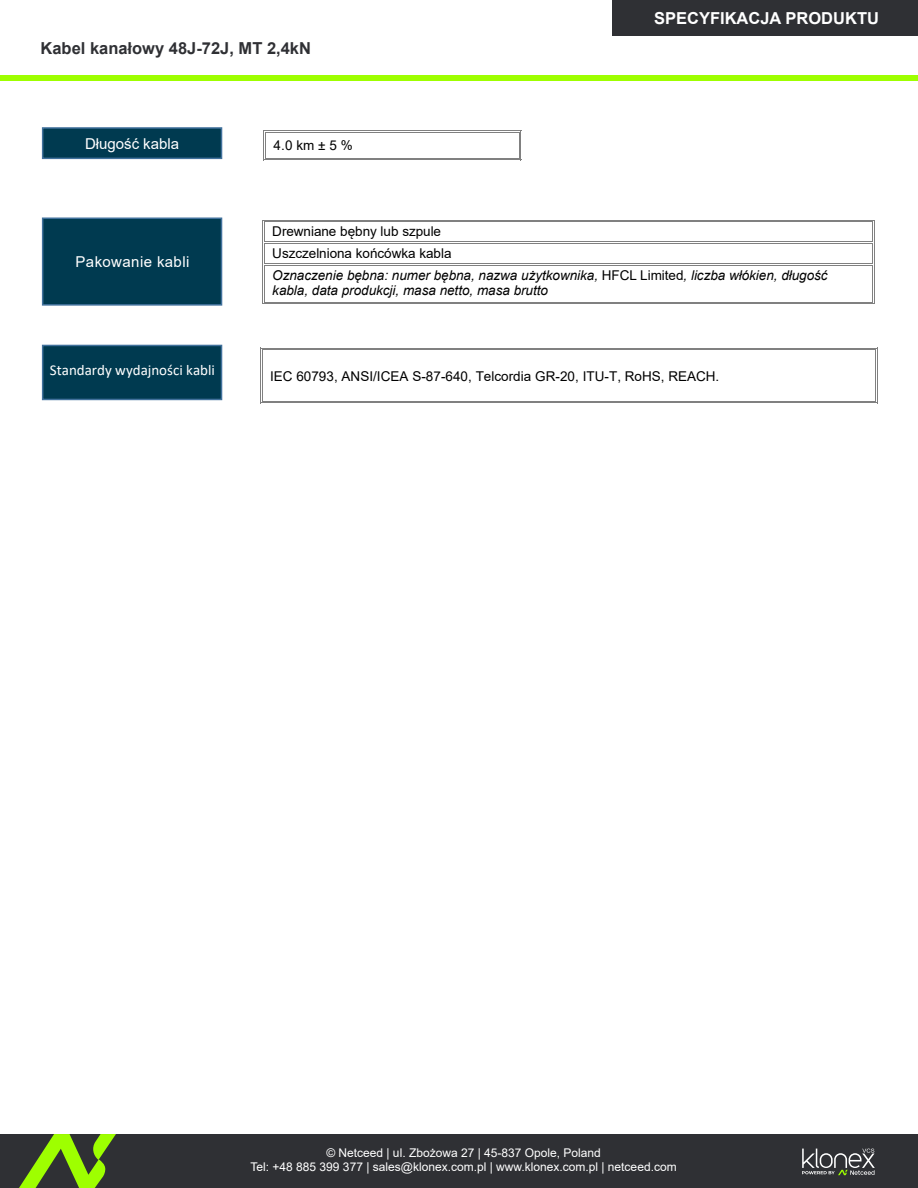
<style>
.page{position:relative;width:918px;height:1188px;background:#fff}
.page>*{position:absolute;margin:0;border:0;box-sizing:border-box;transform-origin:0 0}
.t1{font:700 16.5px "Arial";color:#2f3034}
.t2{font:700 16.5px "Arial";color:#fff}
.t3{font:15px "Calibri";color:#fff}
.t4{font:15px "Arial";letter-spacing:.025em;color:#fff}
.t5{font:15px "Arial";color:#fff}
.t6{font:italic 13.5px/21.8px "Arial";letter-spacing:-.005em;color:#000}
.t7{font:13.5px "Arial";color:#000}
.t8{font:12px/14.4px "Arial";color:#fff;text-align:center}
.s1{font-style:normal}
</style>
<div class="page">
<div style="left:612px;top:0;width:306px;height:36px;background:#2f3034"></div>
<div style="left:0;top:75px;width:918px;height:6px;background:#9eff00"></div>
<div style="left:0;top:1134px;width:918px;height:54px;background:#2f3034"></div>
<svg style="left:19px;top:1134px;width:97px;height:54px"></svg>
<svg style="left:802px;top:1149px;width:73px;height:26px"></svg>
<hr style="left:266px;top:130px;width:253px;height:1px;background:#808080">
<hr style="left:266px;top:132px;width:253px;height:1px;background:#808080">
<svg style="left:263px;top:130px;width:3px;height:31px"></svg>
<hr style="left:266px;top:160px;width:253px;height:1px;background:#808080">
<hr style="left:266px;top:158px;width:253px;height:1px;background:#808080">
<svg style="left:519px;top:130px;width:3px;height:31px"></svg>
<hr style="left:265px;top:220px;width:607px;height:1px;background:#808080">
<hr style="left:265px;top:221px;width:607px;height:1px;background:#808080">
<hr style="left:265px;top:242px;width:607px;height:1px;background:#808080">
<hr style="left:265px;top:243px;width:607px;height:1px;background:#808080">
<svg style="left:262px;top:220px;width:3px;height:46px"></svg>
<hr style="left:265px;top:263px;width:607px;height:1px;background:#808080">
<hr style="left:265px;top:265px;width:607px;height:1px;background:#808080">
<svg style="left:872px;top:220px;width:3px;height:46px"></svg>
<hr style="left:264px;top:266px;width:1px;height:36px;background:#808080">
<hr style="left:262px;top:266px;width:1px;height:36px;background:#808080">
<hr style="left:265px;top:303px;width:607px;height:1px;background:#808080">
<hr style="left:265px;top:302px;width:607px;height:1px;background:#808080">
<hr style="left:874px;top:266px;width:1px;height:36px;background:#808080">
<hr style="left:872px;top:266px;width:1px;height:36px;background:#808080">
<hr style="left:262px;top:348px;width:613px;height:1px;background:#808080">
<hr style="left:262px;top:349px;width:613px;height:1px;background:#808080">
<hr style="left:262px;top:350px;width:1px;height:51px;background:#808080">
<hr style="left:260px;top:350px;width:1px;height:51px;background:#808080">
<hr style="left:262px;top:403px;width:613px;height:1px;background:#808080">
<hr style="left:262px;top:401px;width:613px;height:1px;background:#808080">
<hr style="left:877px;top:350px;width:1px;height:51px;background:#808080">
<hr style="left:875px;top:350px;width:1px;height:51px;background:#808080">
<div style="left:42px;top:127px;width:180px;height:32px;background:#003a50;border:2px solid #41719c"></div>
<div style="left:42px;top:218px;width:180px;height:88px;background:#003a50;border:2px solid #41719c"></div>
<div style="left:42px;top:345px;width:180px;height:55px;background:#003a50;border:2px solid #41719c"></div>
<p class="t1" style="left:40px;top:42px;width:272px">Kabel kanałowy 48J-72J, MT 2,4kN</p>
<p class="t5" style="left:85px;top:138px;width:96px">Długość kabla</p>
<p class="t7" style="left:273px;top:141px;width:81px">4.0km±5%</p>
<p class="t2" style="left:654px;top:12px;width:226px">SPECYFIKACJA PRODUKTU</p>
<p class="t4" style="left:76px;top:256px;width:115px">Pakowanie kabli</p>
<p class="t3" style="left:50px;top:364px;width:167px">Standardy wydajności kabli</p>
<p class="t6" style="left:272px;top:222px;width:557px"><span class="s1">Drewniane bębny lub szpule<br>Uszczelniona końcówka kabla<br></span>Oznaczenie bębna: numer bębna, nazwa użytkownika, <span class="s1">HFCL Limited</span>, liczba włókien, długość</p>
<p class="t6" style="left:272px;top:280px;width:277px">kabla, data produkcji, masa netto, masa brutto</p>
<p class="t7" style="left:270px;top:371px;width:451px">IEC 60793, ANSI/ICEA S-87-640, Telcordia GR-20, ITU-T, RoHS, REACH.</p>
<p class="t8" style="left:251px;top:1146px;width:428px">© Netceed | ul. Zbożowa 27 | 45-837 Opole, Poland<br>Tel: +48 885 399 377 | sales@klonex.com.pl | www.klonex.com.pl | netceed.com</p>
</div>
